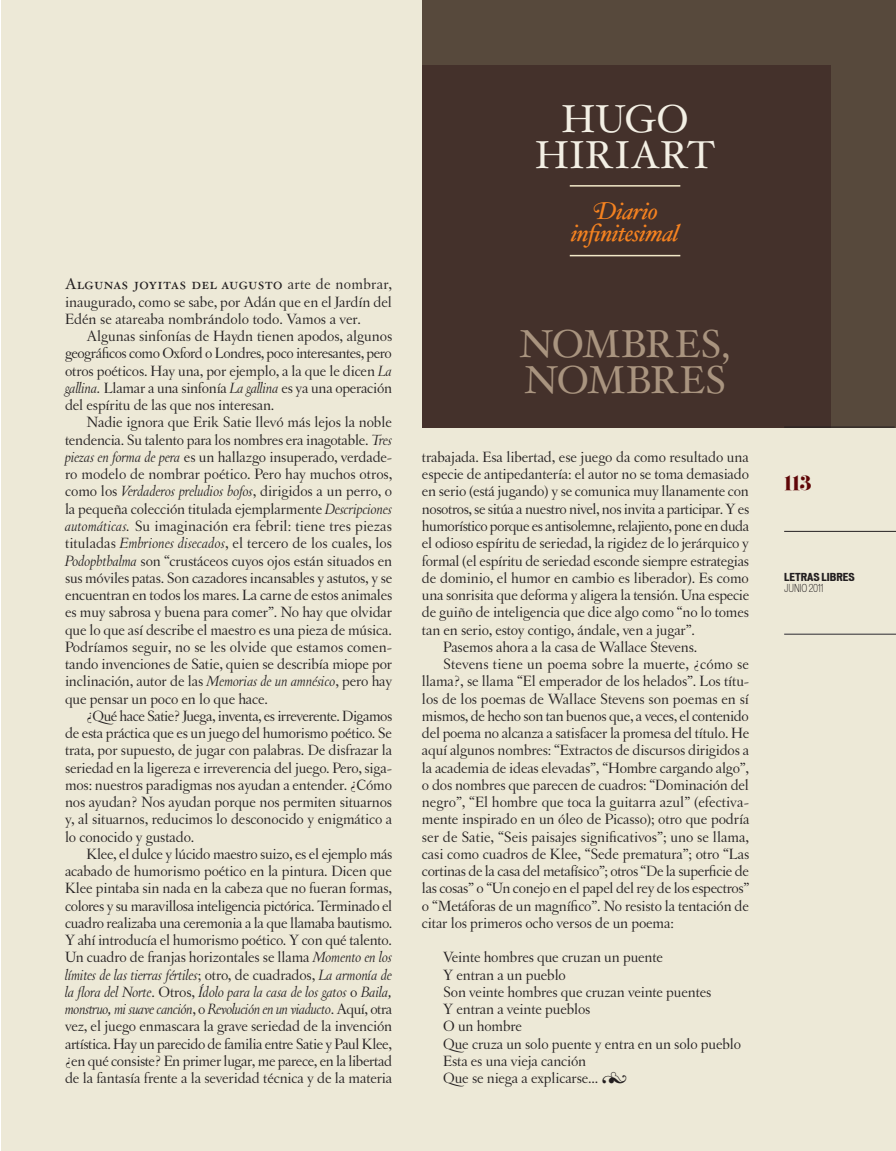
<style>
.page{position:relative;width:896px;height:1151px;background:#fff}
.page>*{position:absolute;margin:0;border:0;box-sizing:border-box;transform-origin:0 0}
.t1{font:39px/36px "Hoefler Txt";letter-spacing:-.01em;color:#f3efe4;text-align:center}
.t2{font:39px/36px "Hoefler Txt";letter-spacing:-.025em;color:#a9947f}
.t3{font:39px/36px "Hoefler Txt";letter-spacing:-.005em;color:#a9947f}
.t4{font:italic 24px/22.5px "Hoefler Txt Swash";letter-spacing:-.025em;color:#f58220;text-align:center}
.t5{font:18px "Eloquent JF";color:#5f0607}
.t6{font:15.75px/17.2px "Letras Oldstyle";letter-spacing:-.01em;color:#231f20;text-align:justify}
.t7{font:15.75px "Letras Oldstyle";letter-spacing:-.03em;color:#231f20}
.t8{font:15.75px "Hoefler Txt Roman SC";letter-spacing:.01em;color:#231f20}
.t9{font:700 expanded 10.5px "Vonnes";color:#231f20}
.t10{font:300 condensed 10.5px "Vonnes";color:#231f20}
.s1{font-family:"Letras Oldstyle"}
.s2{font-style:italic}
.s3{font-family:"Hoefler Txt Fleurons"}
</style>
<div class="page">
<div style="left:1px;top:0;width:894px;height:1151px;background:#ede9d7"></div>
<div style="left:422px;top:0;width:473px;height:427px;background:#57493c"></div>
<div style="left:422px;top:65px;width:408px;height:362px;background:#44312b"></div>
<hr style="left:784px;top:634px;width:111px;height:1px;background:#231f20">
<hr style="left:784px;top:427px;width:110px;height:1px;background:#231f20">
<hr style="left:784px;top:531px;width:111px;height:1px;background:#231f20">
<hr style="left:569px;top:255px;width:111px;height:1px;background:#f3e9c9">
<hr style="left:569px;top:185px;width:111px;height:2px;background:#f3e9c9">
<p class="t8" style="left:65px;top:274px;width:328px">Algunas joyitas del augusto <span class="s1">arte de nombrar,</span></p>
<p class="t6" style="left:65px;top:293px;width:328px">inaugurado, como se sabe, por Adán que en el Jardín del<br>Edén se atareaba nombrándolo todo. Vamos a ver.</p>
<p class="t6" style="left:65px;top:327px;width:329px;text-indent:21px">Algunas sinfonías de Haydn tienen apodos, algunos geográficos como Oxford o Londres, poco interesantes, pero otros poéticos. Hay una, por ejemplo, a la que le dicen <span class="s2">La gallina.</span> Llamar a una sinfonía <span class="s2">La gallina</span> es ya una operación del espíritu de las que nos interesan.</p>
<p class="t6" style="left:65px;top:414px;width:329px;text-indent:21px">Nadie ignora que Erik Satie llevó más lejos la noble tendencia. Su talento para los nombres era inagotable. <span class="s2">Tres piezas en forma de pera</span> es un hallazgo insuperado, verdade&shy;ro modelo de nombrar poético. Pero hay muchos otros, como los <span class="s2">Verdaderos preludios bofos</span>, dirigidos a un perro, o la pequeña colección titulada ejemplarmente <span class="s2">Descripciones automáticas.</span> Su imaginación era febril: tiene tres piezas tituladas <span class="s2">Embriones disecados</span>, el tercero de los cuales, los <span class="s2">Podophthalma</span> son “crustáceos cuyos ojos están situados en sus móviles patas. Son cazadores incansables y astutos, y se encuentran en todos los mares. La carne de estos animales es muy sabrosa y buena para comer”. No hay que olvidar que lo que así describe el maestro es una pieza de música.<br>Podríamos seguir, no se les olvide que estamos comen&shy;tando invenciones de Satie, quien se describía miope por inclinación, autor de las <span class="s2">Memorias de un amnésico</span>, pero hay que pensar un poco en lo que hace.</p>
<p class="t6" style="left:65px;top:707px;width:329px;text-indent:21px">¿Qué hace Satie? Juega, inventa, es irreverente. Digamos de esta práctica que es un juego del humorismo poético. Se trata, por supuesto, de jugar con palabras. De disfrazar la seriedad en la ligereza e irreverencia del juego. Pero, siga&shy;mos: nuestros paradigmas nos ayudan a entender. ¿Cómo nos ayudan? Nos ayudan porque nos permiten situarnos y, al situarnos, reducimos lo desconocido y enigmático a lo conocido y gustado.</p>
<p class="t6" style="left:65px;top:845px;width:329px;text-indent:21px">Klee, el dulce y lúcido maestro suizo, es el ejemplo más acabado de humorismo poético en la pintura. Dicen que Klee pintaba sin nada en la cabeza que no fueran formas, colores y su maravillosa inteligencia pictórica. Terminado el cuadro realizaba una ceremonia a la que llamaba bautismo.<br>Y ahí introducía el humorismo poético. Y con qué talento.<br>Un cuadro de franjas horizontales se llama <span class="s2">Momento en los límites de las tierras fértiles</span>; otro, de cuadrados, <span class="s2">La armonía de la flora del Norte</span>. Otros, <span class="s2">Ídolo para la casa de los gatos</span> o <span class="s2">Baila, monstruo, mi suave canción</span>, o <span class="s2">Revolución en un viaducto</span>. Aquí, otra vez, el juego enmascara la grave seriedad de la invención artística. Hay un parecido de familia entre Satie y Paul Klee, ¿en qué consiste? En primer lugar, me parece, en la libertad de la fantasía frente a la severidad técnica y de la materia</p>
<h1 class="t1" style="left:502px;top:100px;width:250px">GUILLERMO<br>S ERIDAN</h1>
<h1 class="t1" style="left:535px;top:100px;width:181px">HUGO<br>HIRIART</h1>
<h2 class="t4" style="left:570px;top:199px;width:110px">Diario infinitesimal</h2>
<h2 class="t4" style="left:575px;top:210px;width:103px">Saltapatrás</h2>
<h1 class="t2" style="left:487px;top:325px;width:125px">DE COLUMNA<br>VARIOS</h1>
<h1 class="t3" style="left:519px;top:325px;width:213px">NOMBRES,<br>NOMBRES</h1>
<h1 class="t2" style="left:650px;top:361px;width:45px">PISOS</h1>
<p class="t6" style="left:422px;top:448px;width:328px">trabajada. Esa libertad, ese juego da como resultado una</p>
<p class="t6" style="left:422px;top:465px;width:328px">especie de antipedantería: el autor no se toma demasiado</p>
<p class="t6" style="left:422px;top:483px;width:328px">en serio (está jugando) y se comunica muy llanamente con</p>
<p class="t6" style="left:422px;top:500px;width:329px">nosotros, se sitúa a nuestro nivel, nos invita a participar. Y es</p>
<p class="t7" style="left:422px;top:517px;width:329px">humorístico porque es antisolemne, relajiento, pone en duda</p>
<p class="t6" style="left:422px;top:534px;width:328px">el odioso espíritu de seriedad, la rigidez de lo jerárquico y</p>
<p class="t6" style="left:422px;top:552px;width:328px">formal (el espíritu de seriedad esconde siempre estrategias</p>
<p class="t6" style="left:422px;top:569px;width:328px">de dominio, el humor en cambio es liberador). Es como</p>
<p class="t6" style="left:422px;top:586px;width:329px">una sonrisita que deforma y aligera la tensión. Una especie</p>
<p class="t6" style="left:422px;top:603px;width:328px">de guiño de inteligencia que dice algo como “no lo tomes</p>
<p class="t6" style="left:422px;top:621px;width:274px">tan en serio, estoy contigo, ándale, ven a jugar”.</p>
<p class="t6" style="left:443px;top:638px;width:256px">Pasemos ahora a la casa de Wallace Stevens.</p>
<p class="t6" style="left:443px;top:655px;width:307px">Stevens tiene un poema sobre la muerte, ¿cómo se</p>
<p class="t6" style="left:422px;top:672px;width:328px">llama?, se llama “El emperador de los helados”. Los títu-</p>
<p class="t6" style="left:422px;top:690px;width:328px">los de los poemas de Wallace Stevens son poemas en sí</p>
<p class="t6" style="left:422px;top:707px;width:328px">mismos, de hecho son tan buenos que, a veces, el contenido</p>
<p class="t6" style="left:422px;top:724px;width:329px">del poema no alcanza a satisfacer la promesa del título. He</p>
<p class="t6" style="left:422px;top:741px;width:328px">aquí algunos nombres: “Extractos de discursos dirigidos a</p>
<p class="t6" style="left:422px;top:759px;width:328px">la academia de ideas elevadas”, “Hombre cargando algo”,</p>
<p class="t6" style="left:422px;top:776px;width:328px">o dos nombres que parecen de cuadros: “Dominación del</p>
<p class="t6" style="left:422px;top:793px;width:328px">negro”, “El hombre que toca la guitarra azul” (efectiva-</p>
<p class="t6" style="left:422px;top:810px;width:329px">mente inspirado en un óleo de Picasso); otro que podría</p>
<p class="t6" style="left:422px;top:828px;width:328px">ser de Satie, “Seis paisajes significativos”; uno se llama,</p>
<p class="t6" style="left:422px;top:845px;width:329px">casi como cuadros de Klee, “Sede prematura”; otro “Las</p>
<p class="t6" style="left:422px;top:862px;width:328px">cortinas de la casa del metafísico”; otros “De la superficie de</p>
<p class="t6" style="left:422px;top:879px;width:329px">las cosas” o “Un conejo en el papel del rey de los espectros”</p>
<p class="t6" style="left:422px;top:897px;width:328px">o “Metáforas de un magnífico”. No resisto la tentación de</p>
<p class="t6" style="left:422px;top:914px;width:253px">citar los primeros ocho versos de un poema:</p>
<p class="t6" style="left:443px;top:948px;width:299px;text-align:left">Veinte hombres que cruzan un puente<br>Y entran a un pueblo<br>Son veinte hombres que cruzan veinte puentes<br>Y entran a veinte pueblos<br>O un hombre<br>Que cruza un solo puente y entra en un solo pueblo<br>Esta es una vieja canción<br>Que se niega a explicarse... <span class="s3">6</span></p>
<p class="t5" style="left:784px;top:471px;width:29px">113</p>
<p class="t9" style="left:784px;top:571px;width:72px">LETRAS LIBRES</p>
<p class="t10" style="left:784px;top:581px;width:41px">JUNIO 2011</p>
</div>
